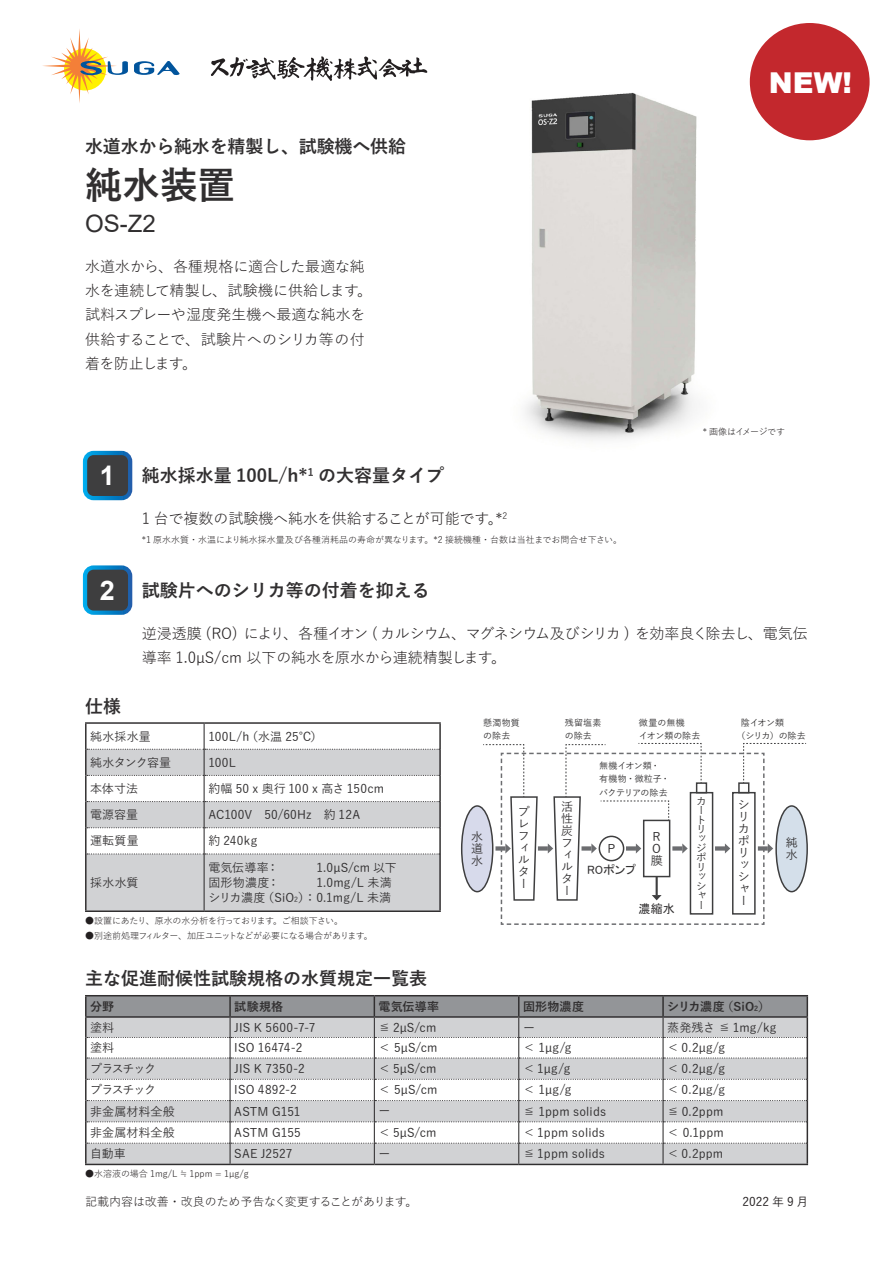
<style>
.page{position:relative;width:893px;height:1263px;background:#fff}
.page>*{position:absolute;margin:0;border:0;box-sizing:border-box;transform-origin:0 0}
.t1{font:700 37.5px "Yu Gothic";color:#312f30}
.t2{font:900 28.8px "Arial";color:#fff}
.t3{font:700 27px "Arial";color:#fff}
.t4{font:24px "Arial";color:#312f30}
.t5{font:700 18px "Yu Gothic";color:#312f30}
.t6{font:15px/24.3px "Yu Gothic";letter-spacing:-.01em;color:#231f20}
.t7{font:15px/24.3px "Yu Gothic";letter-spacing:-.03em;color:#231f20}
.t8{font:500 12px/12px "Yu Gothic";letter-spacing:.015em;color:#312f30}
.t9{font:12px "Yu Gothic";letter-spacing:-.005em;color:#231f20}
.t10{font:700 12px "Yu Gothic";letter-spacing:.015em;color:#312f30}
.t11{font:700 12px "Yu Gothic";letter-spacing:-.01em;color:#312f30}
.t12{font:500 12px "Yu Gothic";letter-spacing:-.005em;color:#312f30}
.t13{font:12px "MS P Gothic";letter-spacing:.015em;color:#312f30}
.t14{font:500 12px "Yu Gothic";color:#231f20}
.t15{font:500 12px "Yu Gothic";letter-spacing:-.05em;color:#312f30}
.t16{font:500 10.5px/9.4px "Yu Gothic";color:#312f30}
.t17{font:9px "Yu Gothic";color:#231f20}
.t18{font:500 9px/13.5px "Yu Gothic";color:#312f30}
.t19{font:9px "Yu Gothic";letter-spacing:-.055em;color:#231f20}
.t20{font:9px "Yu Gothic";letter-spacing:-.035em;color:#231f20}
.t21{font:500 9px/13.5px "Yu Gothic";letter-spacing:-.035em;color:#312f30}
.t22{font:9px "Yu Gothic";letter-spacing:-.06em;color:#231f20}
.s1{font-size:7.05px}
</style>
<div class="page">
<div style="left:750px;top:23px;width:120px;height:117px;background:#c3282d;border-radius:50%"></div>
<svg style="left:134px;top:61px;width:46px;height:14px"></svg>
<svg style="left:42px;top:29px;width:86px;height:74px"></svg>
<svg style="left:211px;top:56px;width:216px;height:25px"></svg>
<img style="left:525px;top:92px;width:172px;height:349px">
<div style="left:87px;top:854px;width:352px;height:56px;background:#d1d2d4"></div>
<hr style="left:85px;top:722px;width:119px;height:2px;background:#312f30">
<hr style="left:85px;top:724px;width:2px;height:25px;background:#312f30">
<hr style="left:204px;top:722px;width:237px;height:2px;background:#312f30">
<hr style="left:439px;top:724px;width:2px;height:25px;background:#312f30">
<hr style="left:85px;top:749px;width:2px;height:26px;background:#312f30">
<hr style="left:439px;top:749px;width:2px;height:26px;background:#312f30">
<hr style="left:85px;top:775px;width:2px;height:26px;background:#312f30">
<hr style="left:439px;top:775px;width:2px;height:26px;background:#312f30">
<hr style="left:85px;top:801px;width:2px;height:27px;background:#312f30">
<hr style="left:439px;top:801px;width:2px;height:27px;background:#312f30">
<hr style="left:85px;top:828px;width:2px;height:26px;background:#312f30">
<hr style="left:439px;top:828px;width:2px;height:26px;background:#312f30">
<hr style="left:85px;top:854px;width:2px;height:56px;background:#312f30">
<hr style="left:439px;top:854px;width:2px;height:56px;background:#312f30">
<hr style="left:85px;top:910px;width:119px;height:2px;background:#312f30">
<hr style="left:204px;top:910px;width:237px;height:2px;background:#312f30">
<svg style="left:87px;top:724px;width:353px;height:130px"></svg>
<hr style="left:204px;top:854px;width:1px;height:56px;background:#312f30">
<hr style="left:85px;top:1164px;width:145px;height:1px;background:#312f30">
<hr style="left:230px;top:1164px;width:144px;height:1px;background:#312f30">
<hr style="left:374px;top:1164px;width:145px;height:1px;background:#312f30">
<hr style="left:519px;top:1164px;width:144px;height:1px;background:#312f30">
<hr style="left:663px;top:1164px;width:145px;height:1px;background:#312f30">
<hr style="left:85px;top:995px;width:145px;height:1px;background:#312f30">
<hr style="left:230px;top:995px;width:144px;height:1px;background:#312f30">
<hr style="left:374px;top:995px;width:145px;height:1px;background:#312f30">
<hr style="left:519px;top:995px;width:144px;height:1px;background:#312f30">
<hr style="left:663px;top:995px;width:145px;height:1px;background:#312f30">
<svg style="left:85px;top:996px;width:723px;height:168px"></svg>
<div style="left:85px;top:453px;width:45px;height:45px;background:#3e3e3f;border-radius:9px"></div>
<div style="left:83px;top:451px;width:49px;height:49px;border:4px solid #fff;border-radius:9px"></div>
<div style="left:85px;top:567px;width:45px;height:46px;background:#3e3e3f;border-radius:9px"></div>
<div style="left:83px;top:565px;width:49px;height:50px;border:4px solid #fff;border-radius:9px"></div>
<div style="left:462px;top:806px;width:31px;height:86px;background:#d7daeb;border-radius:50%"></div>
<div style="left:461px;top:805px;width:32px;height:87px;border:1px solid #3e3e3f;border-radius:50%"></div>
<div style="left:775px;top:805px;width:33px;height:87px;border:1px solid #3e3e3f;border-radius:50%"></div>
<svg style="left:483px;top:743px;width:323px;height:150px"></svg>
<svg style="left:500px;top:752px;width:265px;height:173px"></svg>
<h3 class="t5" style="left:85px;top:136px;width:322px">水道水から純水を精製し、試験機へ供給</h3>
<h1 class="t1" style="left:85px;top:164px;width:151px">純水装置</h1>
<h3 class="t4" style="left:85px;top:207px;width:72px">OS-Z2</h3>
<p class="t6" style="left:85px;top:252px;width:289px">水道水から、各種規格に適合した最適な純水を連続して精製し、試験機に供給します。試料スプレーや湿度発生機へ最適な純水を供給することで、試験片へのシリカ等の付着を防止します。</p>
<h3 class="t3" style="left:100px;top:457px;width:17px">1</h3>
<h3 class="t5" style="left:142px;top:466px;width:304px">純水採水量 100L/h*<sup>1</sup> の大容量タイプ</h3>
<p class="t6" style="left:142px;top:504px;width:367px">1 台で複数の試験機へ純水を供給することが可能です。*<sup>2</sup></p>
<p class="t17" style="left:142px;top:531px;width:482px">*1 原水水質・水温により純水採水量及び各種消耗品の寿命が異なります。*2 接続機種・台数は当社までお問合せ下さい。</p>
<h2 class="t2" style="left:769px;top:62px;width:85px">NEW!</h2>
<p class="t22" style="left:703px;top:424px;width:84px">* 画像はイメージです</p>
<h3 class="t3" style="left:100px;top:571px;width:17px">2</h3>
<h3 class="t5" style="left:85px;top:696px;width:37px">仕様</h3>
<h3 class="t5" style="left:142px;top:580px;width:289px">試験片へのシリカ等の付着を抑える</h3>
<p class="t7" style="left:142px;top:619px;width:668px">逆浸透膜 (RO) により、各種イオン ( カルシウム、マグネシウム及びシリカ ) を効率良く除去し、電気伝導率 1.0µS/cm 以下の純水を原水から連続精製します。</p>
<p class="t8" style="left:90px;top:729px;width:62px">純水採水量</p>
<p class="t8" style="left:208px;top:729px;width:116px">100L/h（水温 25℃）</p>
<p class="t15" style="left:90px;top:751px;width:83px">純水タンク容量</p>
<p class="t8" style="left:208px;top:755px;width:29px">100L</p>
<p class="t8" style="left:90px;top:781px;width:50px">本体寸法</p>
<p class="t8" style="left:208px;top:781px;width:177px">約幅 50 x 奥行 100 x 高さ 150cm</p>
<p class="t8" style="left:90px;top:807px;width:50px">電源容量</p>
<p class="t8" style="left:208px;top:807px;width:153px">AC100V　50/60Hz　約 12A</p>
<p class="t8" style="left:90px;top:833px;width:50px">運転質量</p>
<p class="t8" style="left:208px;top:833px;width:50px">約 240kg</p>
<p class="t8" style="left:90px;top:875px;width:50px">採水水質</p>
<p class="t8" style="left:208px;top:860px;width:72px">電気伝導率：</p>
<p class="t8" style="left:316px;top:860px;width:82px">1.0µS/cm 以下</p>
<p class="t8" style="left:208px;top:875px;width:73px">固形物濃度：</p>
<p class="t8" style="left:208px;top:874px;width:185px;line-height:15px;text-align:right">1.0mg/L 未満<br>シリカ濃度（SiO<span class="s1">2</span>）：0.1mg/L 未満</p>
<p class="t20" style="left:85px;top:912px;width:260px">●設置にあたり、原水の水分析を行っております。ご相談下さい。</p>
<p class="t19" style="left:85px;top:927px;width:289px">●別途前処理フィルター、加圧ユニットなどが必要になる場合があります。</p>
<h3 class="t5" style="left:85px;top:968px;width:343px">主な促進耐候性試験規格の水質規定一覧表</h3>
<p class="t18" style="left:639px;top:714px;width:63px">微量の無機<br>イオン類の除去</p>
<p class="t21" style="left:736px;top:714px;width:71px;text-indent:4px">陰イオン類<br>（シリカ）の除去</p>
<p class="t18" style="left:565px;top:714px;width:38px">残留塩素の除去</p>
<p class="t18" style="left:599px;top:758px;width:72px">無機イオン類・有機物・微粒子・バクテリアの除去</p>
<p class="t18" style="left:483px;top:714px;width:38px">懸濁物質の除去</p>
<p class="t8" style="left:518px;top:804px;width:13px">プレフィルター</p>
<p class="t8" style="left:561px;top:799px;width:13px">活性炭フィルター</p>
<p class="t16" style="left:696px;top:795px;width:11px">カートリッジポリッシャー</p>
<p class="t8" style="left:738px;top:797px;width:13px">シリカポリッシャー</p>
<p class="t8" style="left:471px;top:829px;width:13px;text-align:justify">水道水</p>
<p class="t8" style="left:786px;top:835px;width:13px">純水</p>
<p class="t8" style="left:651px;top:829px;width:13px">R<br>O膜</p>
<p class="t8" style="left:607px;top:841px;width:9px">P</p>
<p class="t13" style="left:587px;top:864px;width:50px">ROポンプ</p>
<p class="t13" style="left:638px;top:903px;width:38px">濃縮水</p>
<p class="t10" style="left:90px;top:1000px;width:26px">分野</p>
<p class="t10" style="left:234px;top:1000px;width:50px">試験規格</p>
<p class="t10" style="left:379px;top:1000px;width:62px">電気伝導率</p>
<p class="t10" style="left:523px;top:1000px;width:63px">固形物濃度</p>
<p class="t11" style="left:667px;top:1000px;width:104px">シリカ濃度（SiO<span class="s1">2</span>）</p>
<p class="t8" style="left:90px;top:1020px;width:25px">塗料</p>
<p class="t8" style="left:234px;top:1020px;width:83px">JIS K 5600-7-7</p>
<p class="t8" style="left:379px;top:1020px;width:59px">≦ 2µS/cm</p>
<p class="t8" style="left:523px;top:1020px;width:13px">ー</p>
<p class="t8" style="left:667px;top:1020px;width:111px">蒸発残さ ≦ 1mg/kg</p>
<p class="t8" style="left:90px;top:1040px;width:25px">塗料</p>
<p class="t12" style="left:234px;top:1037px;width:70px">ISO 16474-2</p>
<p class="t8" style="left:379px;top:1040px;width:60px">＜ 5µS/cm</p>
<p class="t8" style="left:523px;top:1040px;width:50px">＜ 1µg/g</p>
<p class="t8" style="left:667px;top:1040px;width:59px">＜ 0.2µg/g</p>
<p class="t8" style="left:90px;top:1061px;width:68px">プラスチック</p>
<p class="t8" style="left:234px;top:1061px;width:72px">JIS K 7350-2</p>
<p class="t8" style="left:379px;top:1061px;width:59px">＜ 5µS/cm</p>
<p class="t8" style="left:523px;top:1061px;width:49px">＜ 1µg/g</p>
<p class="t8" style="left:667px;top:1061px;width:59px">＜ 0.2µg/g</p>
<p class="t8" style="left:90px;top:1082px;width:68px">プラスチック</p>
<p class="t8" style="left:234px;top:1082px;width:64px">ISO 4892-2</p>
<p class="t8" style="left:379px;top:1082px;width:60px">＜ 5µS/cm</p>
<p class="t8" style="left:523px;top:1082px;width:50px">＜ 1µg/g</p>
<p class="t8" style="left:667px;top:1082px;width:59px">＜ 0.2µg/g</p>
<p class="t8" style="left:90px;top:1104px;width:86px">非金属材料全般</p>
<p class="t8" style="left:234px;top:1104px;width:68px">ASTM G151</p>
<p class="t8" style="left:379px;top:1103px;width:13px">ー</p>
<p class="t8" style="left:523px;top:1104px;width:85px">≦ 1ppm solids</p>
<p class="t8" style="left:667px;top:1104px;width:58px">≦ 0.2ppm</p>
<p class="t8" style="left:90px;top:1125px;width:86px">非金属材料全般</p>
<p class="t8" style="left:234px;top:1125px;width:68px">ASTM G155</p>
<p class="t8" style="left:379px;top:1125px;width:59px">＜ 5µS/cm</p>
<p class="t8" style="left:523px;top:1125px;width:83px">＜ 1ppm solids</p>
<p class="t8" style="left:667px;top:1125px;width:58px">＜ 0.1ppm</p>
<p class="t8" style="left:90px;top:1146px;width:37px">自動車</p>
<p class="t8" style="left:234px;top:1146px;width:60px">SAE J2527</p>
<p class="t8" style="left:379px;top:1146px;width:13px">ー</p>
<p class="t8" style="left:523px;top:1146px;width:83px">≦ 1ppm solids</p>
<p class="t8" style="left:667px;top:1146px;width:57px">＜ 0.2ppm</p>
<p class="t17" style="left:85px;top:1166px;width:165px">●水溶液の場合 1mg/L ≒ 1ppm = 1µg/g</p>
<p class="t9" style="left:85px;top:1191px;width:334px">記載内容は改善・改良のため予告なく変更することがあります。</p>
<p class="t14" style="left:742px;top:1191px;width:68px">2022 年 9 月</p>
</div>
